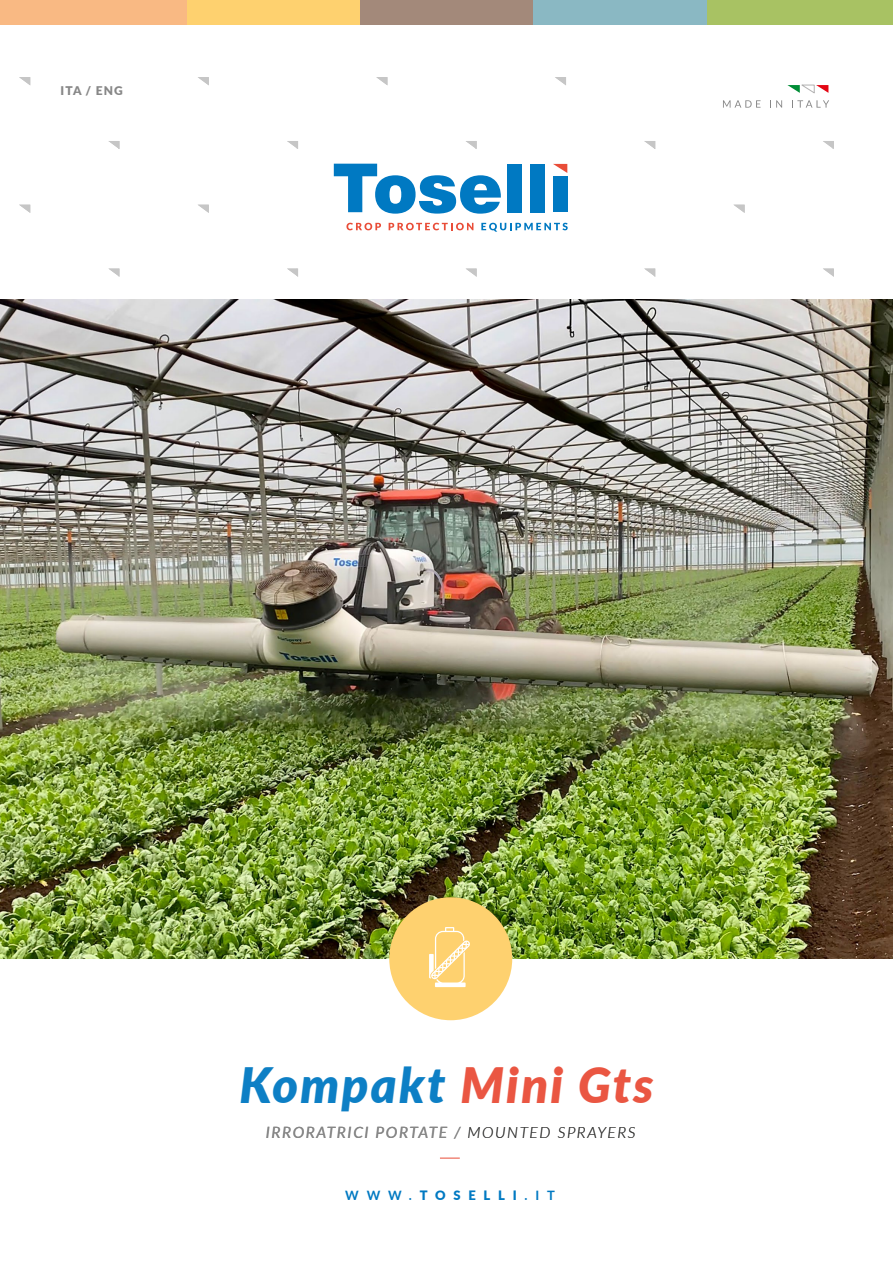
<style>
.page{position:relative;width:893px;height:1263px;background:#fff}
.page>*{position:absolute;margin:0;border:0;box-sizing:border-box;transform-origin:0 0}
.t1{font:italic 900 48.75px "Lato";letter-spacing:.05em;color:#0079c2}
.t2{font:italic 15.6px "Lato";letter-spacing:.1em;color:#878787}
.t3{font:700 12.9px "Lato";color:#0079c2}
.t4{font:900 12px "Lato";letter-spacing:.1em;color:#878787}
.s1{color:#e94d38}
.s2{font-weight:300;color:#3c3c3b}
.s3{font-weight:900}
</style>
<div class="page">
<svg style="left:19px;top:205px;width:11px;height:8px"></svg>
<svg style="left:109px;top:269px;width:11px;height:8px"></svg>
<svg style="left:198px;top:205px;width:11px;height:8px"></svg>
<svg style="left:288px;top:269px;width:10px;height:8px"></svg>
<svg style="left:466px;top:269px;width:11px;height:8px"></svg>
<svg style="left:645px;top:269px;width:10px;height:8px"></svg>
<svg style="left:734px;top:205px;width:11px;height:8px"></svg>
<svg style="left:823px;top:269px;width:11px;height:8px"></svg>
<svg style="left:19px;top:77px;width:11px;height:8px"></svg>
<svg style="left:108px;top:141px;width:12px;height:8px"></svg>
<svg style="left:198px;top:77px;width:11px;height:8px"></svg>
<svg style="left:287px;top:141px;width:11px;height:8px"></svg>
<svg style="left:376px;top:77px;width:11px;height:8px"></svg>
<svg style="left:466px;top:141px;width:11px;height:8px"></svg>
<svg style="left:555px;top:77px;width:11px;height:8px"></svg>
<svg style="left:644px;top:141px;width:11px;height:8px"></svg>
<svg style="left:823px;top:141px;width:11px;height:8px"></svg>
<svg style="left:440px;top:1158px;width:20px;height:1px"></svg>
<svg style="left:346px;top:223px;width:35px;height:7px"></svg>
<svg style="left:389px;top:223px;width:84px;height:7px"></svg>
<svg style="left:481px;top:223px;width:87px;height:9px"></svg>
<svg style="left:553px;top:164px;width:14px;height:9px"></svg>
<svg style="left:334px;top:164px;width:167px;height:50px"></svg>
<div style="left:507px;top:164px;width:14px;height:48px;background:#0079c2"></div>
<div style="left:530px;top:164px;width:14px;height:48px;background:#0079c2"></div>
<div style="left:553px;top:176px;width:14px;height:36px;background:#0079c2"></div>
<div style="left:187px;top:0;width:173px;height:24px;background:#fed16f"></div>
<div style="left:0;top:0;width:187px;height:24px;background:#f9b983"></div>
<div style="left:360px;top:0;width:173px;height:24px;background:#a3897a"></div>
<div style="left:533px;top:0;width:174px;height:24px;background:#8ab8c3"></div>
<div style="left:707px;top:0;width:186px;height:24px;background:#a8c263"></div>
<svg style="left:723px;top:100px;width:37px;height:8px"></svg>
<svg style="left:770px;top:100px;width:12px;height:8px"></svg>
<svg style="left:792px;top:100px;width:37px;height:8px"></svg>
<svg style="left:787px;top:85px;width:41px;height:9px"></svg>
<img style="left:0;top:300px;width:893px;height:659px">
<div style="left:389px;top:897px;width:123px;height:123px;background:#fed16f;border-radius:50%"></div>
<svg style="left:429px;top:927px;width:41px;height:60px"></svg>
<p class="t4" style="left:61px;top:81px;width:64px">ITA / ENG</p>
<h1 class="t1" style="left:239px;top:1049px;width:416px">Kompakt <span class="s1">Mini Gts</span></h1>
<p class="t2" style="left:266px;top:1121px;width:371px">IRRORATRICI PORTATE / <span class="s2">MOUNTED SPRAYERS</span></p>
<p class="t3" style="left:345px;top:1185px;width:211px">WWW.<span class="s3">TOSELLI</span>.IT</p>
</div>
